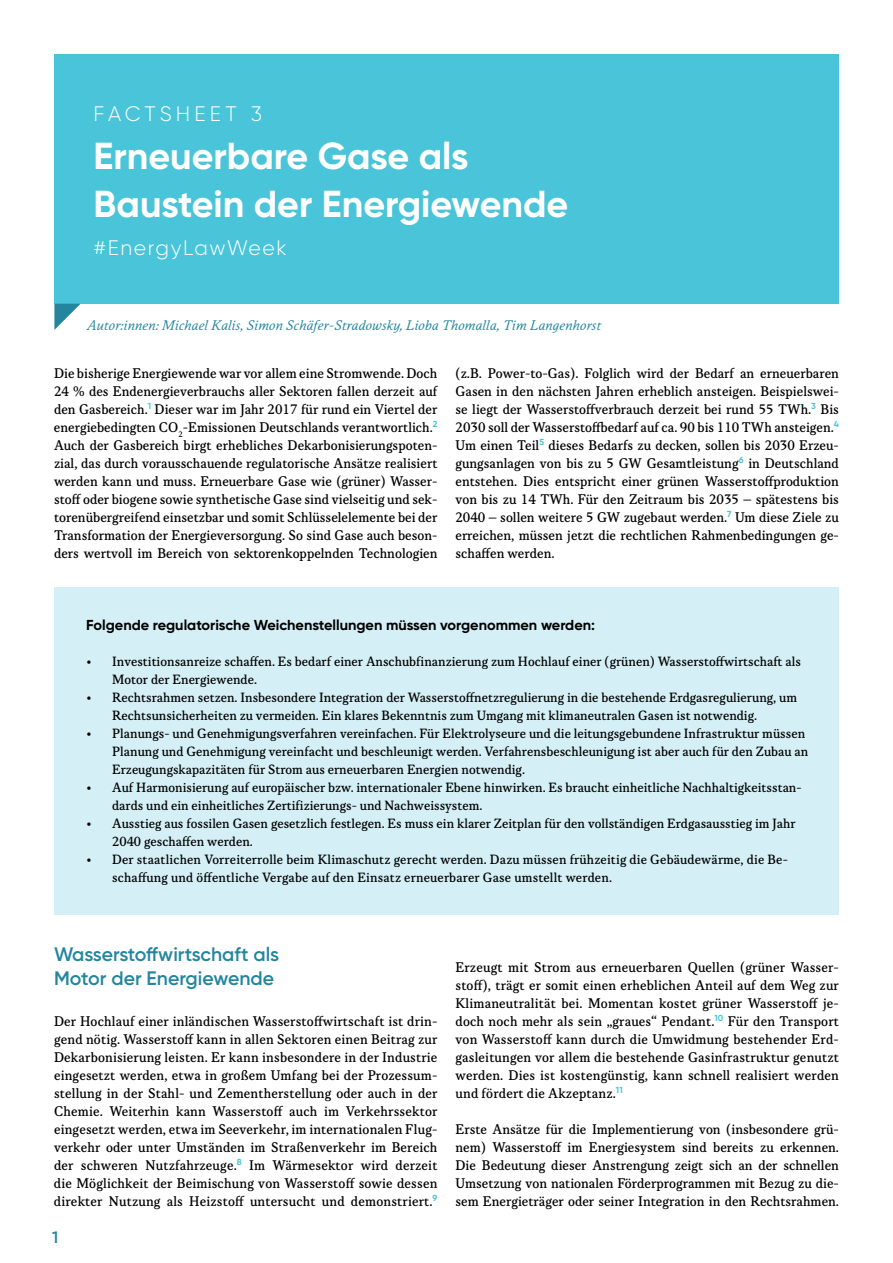
<style>
.page{position:relative;width:893px;height:1263px;background:#fff}
.page>*{position:absolute;margin:0;border:0;box-sizing:border-box;transform-origin:0 0}
.t1{font:700 37.5px/48px "Gilroy";color:#fff}
.t2{font:300 21px "Gilroy";letter-spacing:.075em;color:#fff}
.t3{font:300 21px "Gilroy";letter-spacing:.19em;color:#fff}
.t4{font:600 19.5px/23.4px "Gilroy";color:#23869e}
.t5{font:600 16.5px "Gilroy";color:#23869e}
.t6{font:15px/18px "Korpus B";color:#000;text-align:justify}
.t7{font:15px "Korpus A16";letter-spacing:.01em;color:#23869e}
.t8{font:14.4px/18px "Korpus B";color:#000}
.t9{font:700 14.4px "Gilroy";color:#000}
</style>
<div class="page">
<div style="left:54px;top:54px;width:785px;height:250px;background:#49c4d8"></div>
<svg style="left:54px;top:304px;width:27px;height:26px"></svg>
<div style="left:54px;top:587px;width:785px;height:327px;background:#d4eff5"></div>
<h2 class="t3" style="left:94px;top:101px;width:170px">FACTSHEET 3</h2>
<h1 class="t1" style="left:94px;top:132px;width:476px">Erneuerbare Gase als<br>Baustein der Energiewende</h1>
<h2 class="t2" style="left:94px;top:235px;width:194px">#EnergyLawWeek</h2>
<p class="t7" style="left:87px;top:317px;width:515px">Autor:innen: Michael Kalis, Simon Schäfer-Stradowsky, Lioba Thomalla, Tim Langenhorst</p>
<p class="t6" style="left:54px;top:364px;width:385px">Die bisherige Energiewende war vor allem eine Stromwende. Doch 24 % des Endenergieverbrauchs aller Sektoren fallen derzeit auf den Gasbereich.<sup>1</sup> Dieser war im Jahr 2017 für rund ein Viertel der energiebedingten CO<sub>2</sub>-Emissionen Deutschlands verantwortlich.<sup>2<br></sup>Auch der Gasbereich birgt erhebliches Dekarbonisierungspoten&shy;zial, das durch vorausschauende regulatorische Ansätze realisiert werden kann und muss. Erneuerbare Gase wie (grüner) Wasser&shy;stoff oder biogene sowie synthetische Gase sind vielseitig und sek&shy;torenübergreifend einsetzbar und somit Schlüsselelemente bei der Transformation der Energieversorgung. So sind Gase auch beson&shy;ders wertvoll im Bereich von sektorenkoppelnden Technologien</p>
<p class="t6" style="left:455px;top:364px;width:385px">(z.B. Power-to-Gas). Folglich wird der Bedarf an erneuerbaren Gasen in den nächsten Jahren erheblich ansteigen. Beispielswei&shy;se liegt der Wasserstoffverbrauch derzeit bei rund 55 TWh.<sup>3</sup> Bis 2030 soll der Wasserstoffbedarf auf ca. 90 bis 110 TWh ansteigen.<sup>4<br></sup>Um einen Teil<sup>5</sup> dieses Bedarfs zu decken, sollen bis 2030 Erzeu&shy;gungsanlagen von bis zu 5 GW Gesamtleistung<sup>6</sup> in Deutschland entstehen. Dies entspricht einer grünen Wasserstoffproduktion von bis zu 14 TWh. Für den Zeitraum bis 2035 – spätestens bis 2040 – sollen weitere 5 GW zugebaut werden.<sup>7</sup> Um diese Ziele zu erreichen, müssen jetzt die rechtlichen Rahmenbedingungen ge&shy;schaffen werden.</p>
<p class="t9" style="left:86px;top:616px;width:511px">Folgende regulatorische Weichenstellungen müssen vorgenommen werden:</p>
<p class="t8" style="left:112px;top:652px;width:690px;text-indent:-26px">• Investitionsanreize schaffen. Es bedarf einer Anschubfinanzierung zum Hochlauf einer (grünen) Wasserstoffwirtschaft als<br>Motor der Energiewende.</p>
<p class="t8" style="left:112px;top:688px;width:686px;text-indent:-26px">• Rechtsrahmen setzen. Insbesondere Integration der Wasserstoffnetzregulierung in die bestehende Erdgasregulierung, um<br>Rechtsunsicherheiten zu vermeiden. Ein klares Bekenntnis zum Umgang mit klimaneutralen Gasen ist notwendig.</p>
<p class="t8" style="left:112px;top:724px;width:698px;text-indent:-26px">• Planungs- und Genehmigungsverfahren vereinfachen. Für Elektrolyseure und die leitungsgebundene Infrastruktur müssen<br>Planung und Genehmigung vereinfacht und beschleunigt werden. Verfahrensbeschleunigung ist aber auch für den Zubau an<br>Erzeugungskapazitäten für Strom aus erneuerbaren Energien notwendig.</p>
<p class="t8" style="left:112px;top:778px;width:691px;text-indent:-26px">• Auf Harmonisierung auf europäischer bzw. internationaler Ebene hinwirken. Es braucht einheitliche Nachhaltigkeitsstan&shy;dards und ein einheitliches Zertifizierungs- und Nachweissystem.</p>
<p class="t8" style="left:112px;top:814px;width:685px;text-indent:-26px">• Ausstieg aus fossilen Gasen gesetzlich festlegen. Es muss ein klarer Zeitplan für den vollständigen Erdgasausstieg im Jahr<br>2040 geschaffen werden.</p>
<p class="t8" style="left:112px;top:850px;width:677px;text-indent:-26px">• Der staatlichen Vorreiterrolle beim Klimaschutz gerecht werden. Dazu müssen frühzeitig die Gebäudewärme, die Be&shy;schaffung und öffentliche Vergabe auf den Einsatz erneuerbarer Gase umstellt werden.</p>
<h3 class="t4" style="left:54px;top:942px;width:227px">Wasserstoffwirtschaft als<br>Motor der Energiewende</h3>
<p class="t6" style="left:54px;top:1012px;width:385px">Der Hochlauf einer inländischen Wasserstoffwirtschaft ist drin&shy;gend nötig. Wasserstoff kann in allen Sektoren einen Beitrag zur Dekarbonisierung leisten. Er kann insbesondere in der Industrie eingesetzt werden, etwa in großem Umfang bei der Prozessum&shy;stellung in der Stahl- und Zementherstellung oder auch in der Chemie. Weiterhin kann Wasserstoff auch im Verkehrssektor eingesetzt werden, etwa im Seeverkehr, im internationalen Flug&shy;verkehr oder unter Umständen im Straßenverkehr im Bereich der schweren Nutzfahrzeuge.<sup>8</sup> Im Wärmesektor wird derzeit die Möglichkeit der Beimischung von Wasserstoff sowie dessen direkter Nutzung als Heizstoff untersucht und demonstriert.<sup>9</sup></p>
<p class="t5" style="left:52px;top:1227px;width:8px">1</p>
<p class="t6" style="left:455px;top:958px;width:385px">Erzeugt mit Strom aus erneuerbaren Quellen (grüner Wasser&shy;stoff), trägt er somit einen erheblichen Anteil auf dem Weg zur Klimaneutralität bei. Momentan kostet grüner Wasserstoff je&shy;doch noch mehr als sein „graues“ Pendant.<sup>10</sup> Für den Transport von Wasserstoff kann durch die Umwidmung bestehender Erd&shy;gasleitungen vor allem die bestehende Gasinfrastruktur genutzt werden. Dies ist kostengünstig, kann schnell realisiert werden und fördert die Akzeptanz.<sup>11</sup></p>
<p class="t6" style="left:455px;top:1120px;width:385px">Erste Ansätze für die Implementierung von (insbesondere grü&shy;nem) Wasserstoff im Energiesystem sind bereits zu erkennen.<br>Die Bedeutung dieser Anstrengung zeigt sich an der schnellen Umsetzung von nationalen Förderprogrammen mit Bezug zu die&shy;sem Energieträger oder seiner Integration in den Rechtsrahmen.</p>
</div>
